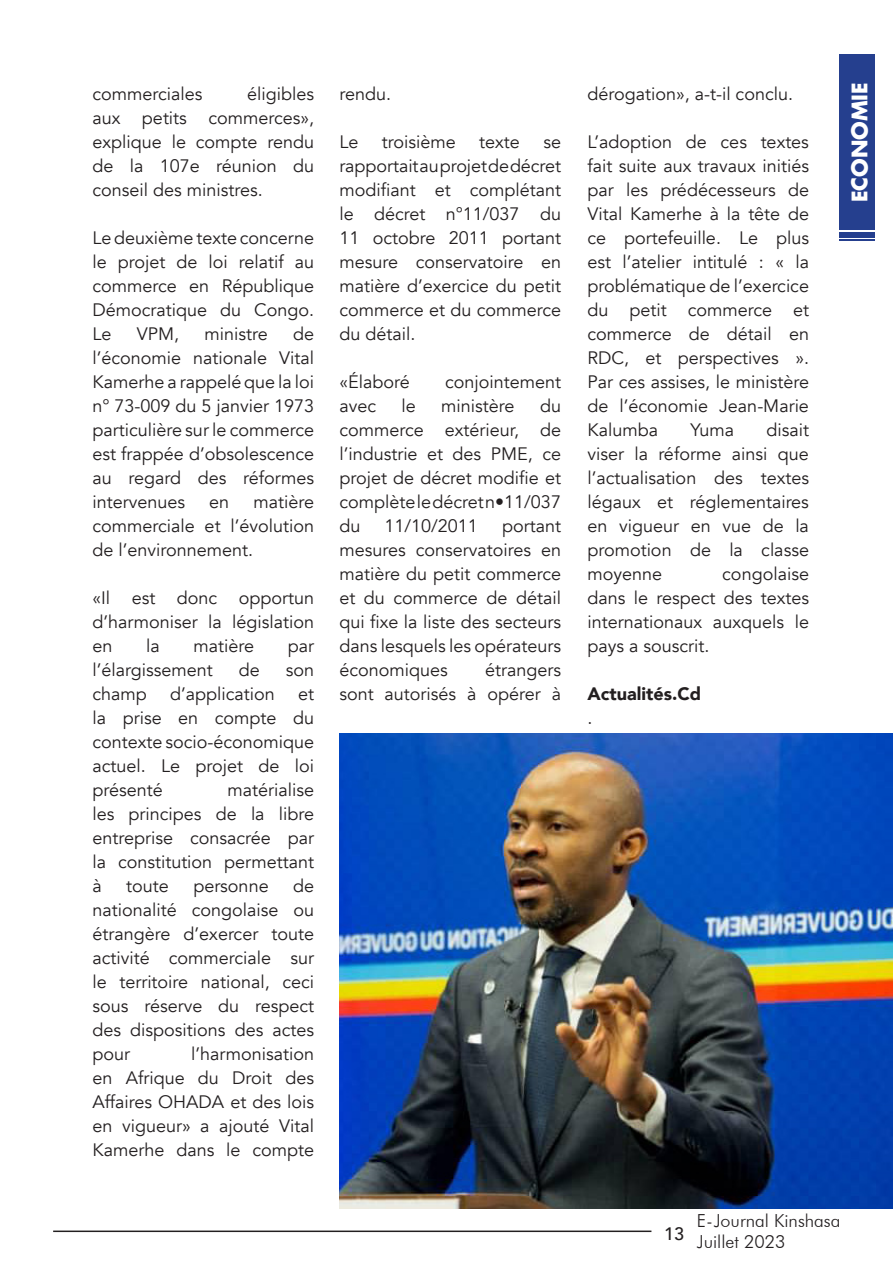
<style>
.page{position:relative;width:893px;height:1263px;background:#fff}
.page>*{position:absolute;margin:0;border:0;box-sizing:border-box;transform-origin:0 0}
.t1{font:700 21px "Futura LT";color:#fff}
.t2{font:18px/24px "Avenir";color:#231f20;text-align:justify}
.t3{font:300 18px/21.6px "Futura BT";color:#231f20}
.t4{font:900 18px "Avenir";color:#231f20}
.t5{font:500 18px "Avenir";color:#231f20}
</style>
<div class="page">
<div style="left:839px;top:54px;width:35px;height:176px;background:#253f8e"></div>
<hr style="left:839px;top:239px;width:35px;height:1px;background:#253f8e">
<hr style="left:839px;top:234px;width:35px;height:3px;background:#253f8e">
<hr style="left:839px;top:232px;width:35px;height:1px;background:#253f8e">
<img style="left:339px;top:733px;width:554px;height:476px">
<hr style="left:53px;top:1230px;width:598px;height:2px;background:#231f20">
<p class="t2" style="left:92px;top:82px;width:223px;text-indent:155px">éligibles aux petits commerces», explique le compte rendu de la 107e réunion du conseil des ministres.</p>
<p class="t2" style="left:92px;top:226px;width:223px">Le deuxième texte concerne le projet de loi relatif au commerce en République Démocratique du Congo.<br>Le</p>
<p class="t2" style="left:92px;top:82px;width:112px">commerciales</p>
<p class="t2" style="left:92px;top:322px;width:223px;text-indent:201px">de l’économie nationale Vital Kamerhe a rappelé que la loi n° 73-009 du 5 janvier 1973 particulière sur le commerce est frappée d’obsolescence au regard des réformes intervenues</p>
<p class="t2" style="left:137px;top:322px;width:44px">VPM,</p>
<p class="t2" style="left:204px;top:322px;width:65px">ministre</p>
<p class="t2" style="left:92px;top:490px;width:223px;text-indent:161px">matière commerciale et l’évolution de l’environnement.</p>
<p class="t2" style="left:92px;top:586px;width:223px">«Il est donc opportun d’harmoniser la législation en</p>
<p class="t2" style="left:209px;top:490px;width:22px">en</p>
<p class="t2" style="left:146px;top:634px;width:15px">la</p>
<p class="t2" style="left:193px;top:634px;width:62px">matière</p>
<p class="t2" style="left:288px;top:634px;width:28px">par</p>
<p class="t2" style="left:92px;top:658px;width:122px">l’élargissement</p>
<p class="t2" style="left:239px;top:658px;width:23px">de</p>
<p class="t2" style="left:286px;top:658px;width:30px">son</p>
<p class="t2" style="left:92px;top:682px;width:56px">champ</p>
<p class="t2" style="left:170px;top:682px;width:106px">d’application</p>
<p class="t2" style="left:92px;top:682px;width:223px;text-indent:206px">et la prise en compte du contexte socio-économique actuel. Le projet de loi présenté</p>
<p class="t2" style="left:92px;top:778px;width:223px;text-indent:135px">matérialise les principes de la libre entreprise consacrée par la constitution permettant à</p>
<p class="t2" style="left:92px;top:874px;width:223px;text-indent:201px">de nationalité congolaise ou étrangère d’exercer toute activité commerciale sur le territoire national, ceci sous réserve du respect des dispositions des actes pour</p>
<p class="t2" style="left:126px;top:874px;width:44px">toute</p>
<p class="t2" style="left:193px;top:874px;width:77px">personne</p>
<p class="t2" style="left:92px;top:1042px;width:223px;text-indent:99px">l’harmonisation en Afrique du Droit des Affaires OHADA et des lois en vigueur» a ajouté Vital Kamerhe dans le compte</p>
<p class="t2" style="left:339px;top:82px;width:53px">rendu.</p>
<p class="t2" style="left:339px;top:130px;width:21px">Le</p>
<p class="t2" style="left:382px;top:130px;width:75px">troisième</p>
<p class="t2" style="left:479px;top:130px;width:42px">texte</p>
<p class="t2" style="left:339px;top:130px;width:223px;text-indent:204px">se rapportait au projet de décret modifiant et complétant le décret n°11/037 du 11 octobre 2011 portant mesure conservatoire en matière d’exercice du petit commerce et du commerce du détail.</p>
<p class="t2" style="left:339px;top:370px;width:72px">«Élaboré</p>
<p class="t2" style="left:445px;top:370px;width:117px">conjointement</p>
<p class="t2" style="left:339px;top:394px;width:38px">avec</p>
<p class="t2" style="left:401px;top:394px;width:16px">le</p>
<p class="t2" style="left:441px;top:394px;width:75px">ministère</p>
<p class="t2" style="left:339px;top:394px;width:223px;text-indent:201px">du commerce extérieur, de l’industrie et des PME, ce projet de décret modifie et complète le décret n•11/037 du</p>
<p class="t2" style="left:384px;top:514px;width:95px">11/10/2011</p>
<p class="t2" style="left:339px;top:514px;width:223px;text-indent:163px">portant mesures conservatoires en matière du petit commerce et du commerce de détail qui fixe la liste des secteurs dans lesquels les opérateurs économiques</p>
<p class="t2" style="left:339px;top:658px;width:223px;text-align:right">étrangers<br>sont autorisés à opérer à</p>
<p class="t2" style="left:587px;top:82px;width:207px">dérogation», a-t-il conclu.</p>
<p class="t2" style="left:587px;top:130px;width:223px">L’adoption de ces textes fait suite aux travaux initiés par les prédécesseurs de Vital Kamerhe à la tête de ce portefeuille. Le plus est l’atelier intitulé : « la problématique de l’exercice du petit commerce et commerce de détail en RDC, et perspectives ».<br>Par ces assises, le ministère de l’économie Jean-Marie Kalumba</p>
<p class="t2" style="left:587px;top:418px;width:223px;text-indent:179px">disait viser la réforme ainsi que l’actualisation des textes légaux et réglementaires en vigueur en vue de la promotion de la classe moyenne</p>
<p class="t2" style="left:690px;top:418px;width:45px">Yuma</p>
<p class="t2" style="left:587px;top:562px;width:223px;text-indent:135px">congolaise dans le respect des textes internationaux auxquels le pays a souscrit.</p>
<p class="t4" style="left:587px;top:678px;width:115px">Actualités.Cd</p>
<p class="t2" style="left:587px;top:706px;width:7px">.</p>
<p class="t1" style="left:846px;top:202px;width:122px;rotate:-90deg">ECONOMIE</p>
<p class="t5" style="left:664px;top:1218px;width:22px">13</p>
<p class="t3" style="left:697px;top:1209px;width:145px">E-Journal Kinshasa<br>Juillet 2023</p>
</div>
